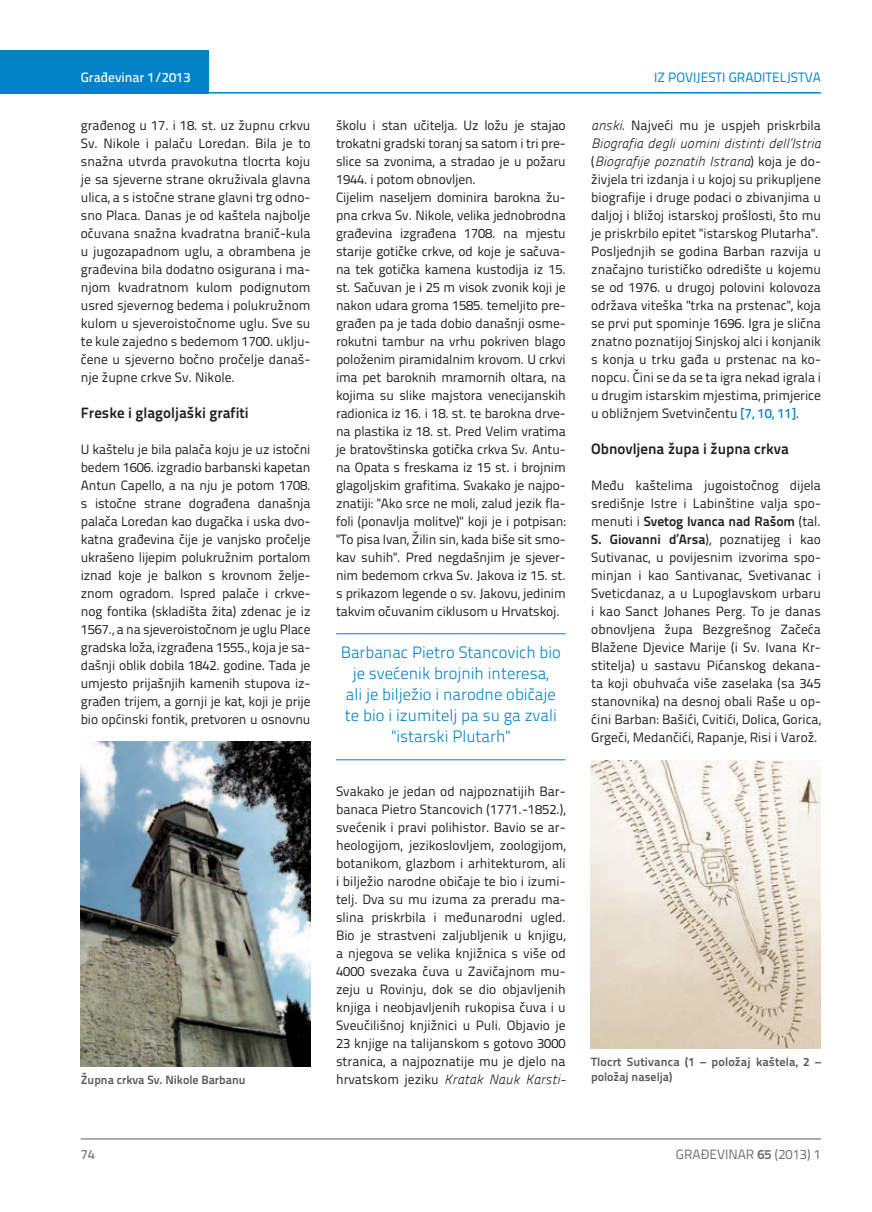
<style>
.page{position:relative;width:872px;height:1212px;background:#fff}
.page>*{position:absolute;margin:0;border:0;box-sizing:border-box;transform-origin:0 0}
.t1{font:300 16.5px/21px "Titillium Text 22 L";color:#0082c7;text-align:center}
.t2{font:700 15px "Titillium Text 22 L";color:#231f20}
.t3{font:13.5px/18px "Titillium Text 22 L";letter-spacing:-.01em;color:#231f20;text-align:justify}
.t4{font:italic 13.5px/18px "Panefresco 250 wt";color:#231f20}
.t5{font:13.5px "Titillium Text 22 L";color:#0082c7}
.t6{font:13.5px "Titillium Text 22 L";color:#6d6f71}
.t7{font:500 13.5px "Titillium Text 22 L";color:#fff}
.t8{font:500 13.5px "Titillium Text 22 L";color:#797a7d}
.t9{font:700 12px "Titillium Text 22 L";color:#58595b}
.s1{font-family:"Panefresco 250 wt";font-style:italic}
.s2{font-family:"Titillium Text 22 L";font-style:normal}
.s3{font-weight:500;color:#0082c7}
.s4{font-weight:700}
</style>
<div class="page">
<hr style="left:81px;top:1139px;width:740px;height:1px;background:#58595b">
<div style="left:0;top:50px;width:208px;height:44px;background:#0082c7"></div>
<hr style="left:0;top:92px;width:821px;height:2px;background:#0082c7">
<hr style="left:336px;top:633px;width:230px;height:1px;background:#0082c7">
<hr style="left:336px;top:759px;width:230px;height:1px;background:#0082c7">
<img style="left:81px;top:741px;width:229px;height:325px">
<img style="left:590px;top:760px;width:231px;height:288px">
<p class="t7" style="left:81px;top:67px;width:111px">Građevinar 1/2013</p>
<p class="t5" style="left:654px;top:68px;width:168px">IZ POVIJESTI GRADITELJSTVA</p>
<p class="t3" style="left:81px;top:115px;width:231px">građenog u 17. i 18. st. uz župnu crkvu Sv. Nikole i palaču Loredan. Bila je to snažna utvrda pravokutna tlocrta koju je sa sjeverne strane okruživala glavna ulica, a s istočne strane glavni trg odno&shy;sno Placa. Danas je od kaštela najbolje očuvana snažna kvadratna branič-kula u jugozapadnom uglu, a obrambena je građevina bila dodatno osigurana i ma&shy;njom kvadratnom kulom podignutom usred sjevernog bedema i polukružnom kulom u sjeveroistočnome uglu. Sve su te kule zajedno s bedemom 1700. uklju&shy;čene u sjeverno bočno pročelje današ&shy;nje župne crkve Sv. Nikole.</p>
<p class="t2" style="left:81px;top:401px;width:169px">Freske i glagoljaški grafiti</p>
<p class="t3" style="left:81px;top:439px;width:231px">U kaštelu je bila palača koju je uz istočni bedem 1606. izgradio barbanski kapetan Antun Capello, a na nju je potom 1708. s istočne strane dograđena današnja palača Loredan kao dugačka i uska dvo&shy;katna građevina čije je vanjsko pročelje ukrašeno lijepim polukružnim portalom iznad koje je balkon s krovnom želje&shy;znom ogradom. Ispred palače i crkve&shy;nog fontika (skladišta žita) zdenac je iz 1567., a na sjeveroistočnom je uglu Place gradska loža, izgrađena 1555., koja je sa&shy;dašnji oblik dobila 1842. godine. Tada je umjesto prijašnjih kamenih stupova iz&shy;građen trijem, a gornji je kat, koji je prije bio općinski fontik, pretvoren u osnovnu</p>
<p class="t3" style="left:591px;top:115px;width:231px"><span class="s1">anski</span>. Najveći mu je uspjeh priskrbila</p>
<p class="t4" style="left:591px;top:133px;width:231px">Biografia degli uomini distinti dell’Istria <span class="s2">(</span>Biografije poznatih Istrana<span class="s2">) koja je do-</span></p>
<p class="t3" style="left:591px;top:169px;width:231px;text-align:left">živjela tri izdanja i u kojoj su prikupljene biografije i druge podaci o zbivanjima u daljoj i bližoj istarskoj prošlosti, što mu je priskrbilo epitet "istarskog Plutarha".<br>Posljednjih se godina Barban razvija u značajno turističko odredište u kojemu se od 1976. u drugoj polovini kolovoza održava viteška "trka na prstenac", koja se prvi put spominje 1696. Igra je slična znatno poznatijoj Sinjskoj alci i konjanik s konja u trku gađa u prstenac na ko&shy;nopcu. Čini se da se ta igra nekad igrala i u drugim istarskim mjestima, primjerice u obližnjem Svetvinčentu <span class="s3">[7, 10, 11]</span>.</p>
<p class="t2" style="left:591px;top:437px;width:199px">Obnovljena župa i župna crkva</p>
<p class="t3" style="left:591px;top:475px;width:231px">Među kaštelima jugoistočnog dijela središnje Istre i Labinštine valja spo&shy;menuti i <span class="s4">Svetog Ivanca nad Rašom</span> (tal.<br><span class="s4">S. Giovanni d’Arsa</span>), poznatijeg i kao Sutivanac, u povijesnim izvorima spo&shy;minjan i kao Santivanac, Svetivanac i Sveticdanaz, a u Lupoglavskom urbaru i kao Sanct Johanes Perg. To je danas obnovljena župa Bezgrešnog Začeća Blažene Djevice Marije (i Sv. Ivana Kr&shy;stitelja) u sastavu Pićanskog dekana&shy;ta koji obuhvaća više zaselaka (sa 345 stanovnika) na desnoj obali Raše u op&shy;ćini Barban: Bašići, Cvitići, Dolica, Gorica, Grgeči, Medančići, Rapanje, Risi i Varož.</p>
<p class="t3" style="left:336px;top:115px;width:231px;text-align:left">školu i stan učitelja. Uz ložu je stajao trokatni gradski toranj sa satom i tri pre&shy;slice sa zvonima, a stradao je u požaru 1944. i potom obnovljen.<br>Cijelim naseljem dominira barokna žu&shy;pna crkva Sv. Nikole, velika jednobrodna građevina izgrađena 1708. na mjestu starije gotičke crkve, od koje je sačuva&shy;na tek gotička kamena kustodija iz 15. st. Sačuvan je i 25 m visok zvonik koji je nakon udara groma 1585. temeljito pre&shy;građen pa je tada dobio današnji osme&shy;rokutni tambur na vrhu pokriven blago položenim piramidalnim krovom. U crkvi ima pet baroknih mramornih oltara, na kojima su slike majstora venecijanskih radionica iz 16. i 18. st. te barokna drve&shy;na plastika iz 18. st. Pred Velim vratima je bratovštinska gotička crkva Sv. Antu&shy;na Opata s freskama iz 15 st. i brojnim glagoljskim grafitima. Svakako je najpo&shy;znatiji: "Ako srce ne moli, zalud jezik fla&shy;foli (ponavlja molitve)" koji je i potpisan: "To pisa Ivan, Žilin sin, kada biše sit smo&shy;kav suhih". Pred negdašnjim je sjever&shy;nim bedemom crkva Sv. Jakova iz 15. st. s prikazom legende o sv. Jakovu, jedinim takvim očuvanim ciklusom u Hrvatskoj.</p>
<p class="t1" style="left:341px;top:641px;width:222px">Barbanac Pietro Stancovich bio je svećenik brojnih interesa,<br>ali je bilježio i narodne običaje te bio i izumitelj pa su ga zvali "istarski Plutarh"</p>
<p class="t3" style="left:336px;top:782px;width:231px">Svakako je jedan od najpoznatijih Bar&shy;banaca Pietro Stancovich (1771.-1852.), svećenik i pravi polihistor. Bavio se ar&shy;heologijom, jezikoslovljem, zoologijom, botanikom, glazbom i arhitekturom, ali i bilježio narodne običaje te bio i izumi&shy;telj. Dva su mu izuma za preradu ma&shy;slina priskrbila i međunarodni ugled.<br>Bio je strastveni zaljubljenik u knjigu, a njegova se velika knjižnica s više od 4000 svezaka čuva u Zavičajnom mu&shy;zeju u Rovinju, dok se dio objavljenih knjiga i neobjavljenih rukopisa čuva i u Sveučilišnoj knjižnici u Puli. Objavio je 23 knjige na talijanskom s gotovo 3000 stranica, a najpoznatije mu je djelo na</p>
<p class="t4" style="left:336px;top:1070px;width:231px"><span class="s2">hrvatskom jeziku</span> Kratak Nauk Karsti-</p>
<p class="t9" style="left:591px;top:1053px;width:231px">Tlocrt Sutivanca (1 – položaj kaštela, 2 –</p>
<p class="t9" style="left:81px;top:1071px;width:166px">Župna crkva Sv. Nikole Barbanu</p>
<p class="t9" style="left:591px;top:1068px;width:83px">položaj naselja)</p>
<p class="t8" style="left:81px;top:1144px;width:16px">74</p>
<p class="t6" style="left:676px;top:1144px;width:146px">GRAĐEVINAR <span class="s4">65</span> (2013) 1</p>
</div>
